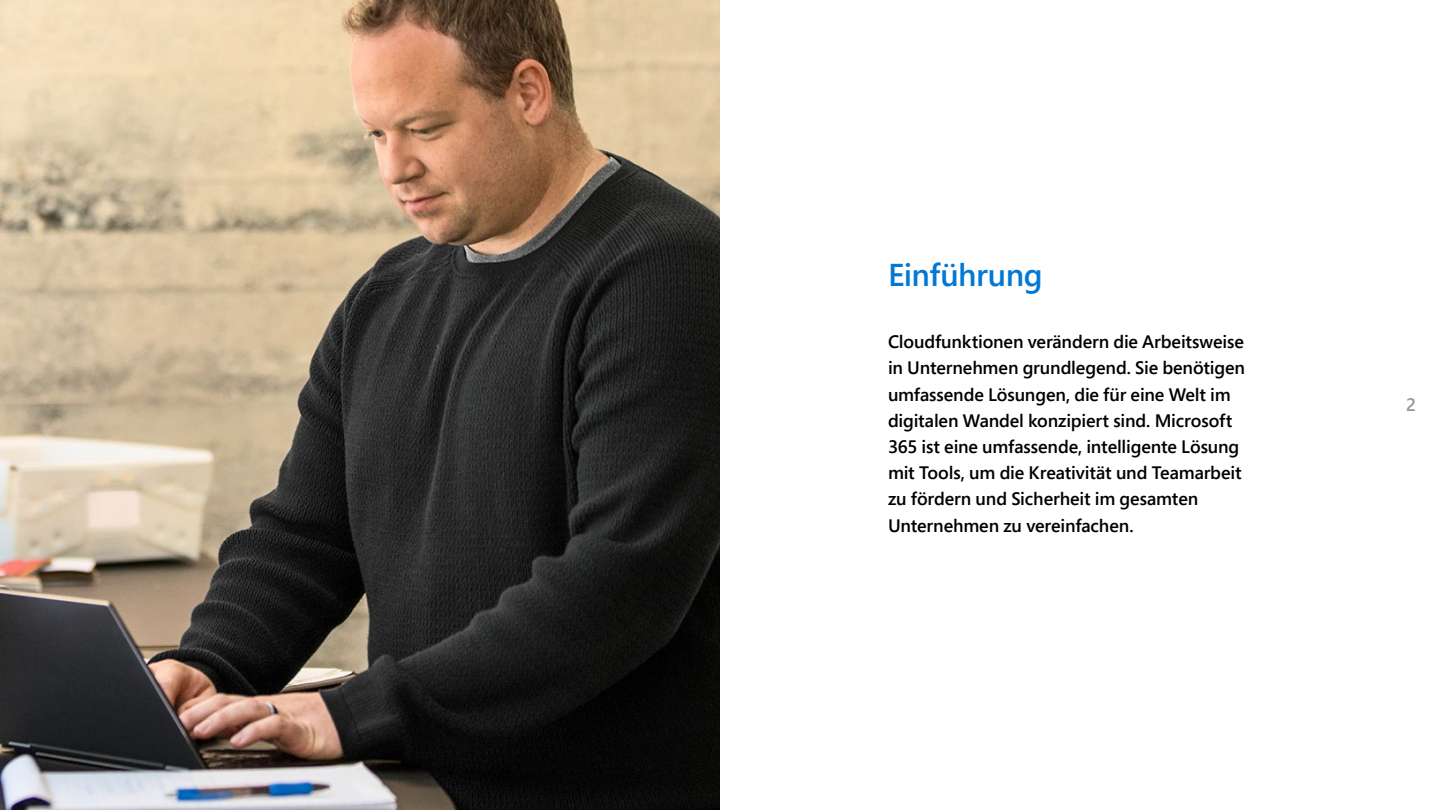
<style>
.page{position:relative;width:1440px;height:810px;background:#fff}
.page>*{position:absolute;margin:0;border:0;box-sizing:border-box;transform-origin:0 0}
.t1{font:600 31.5px "Segoe Pro";letter-spacing:-.015em;color:#0078d4}
.t2{font:600 18px/26.2px "Segoe Pro";letter-spacing:-.005em;color:#000}
.t3{font:600 18px "Segoe Pro";color:#979797}
</style>
<div class="page">
<img style="left:0;top:0;width:720px;height:809px">
<h1 class="t1" style="left:888px;top:253px;width:156px">Einführung</h1>
<p class="t2" style="left:888px;top:328px;width:359px">Cloudfunktionen verändern die Arbeitsweise in Unternehmen grundlegend. Sie benötigen umfassende Lösungen, die für eine Welt im digitalen Wandel konzipiert sind. Microsoft 365 ist eine umfassende, intelligente Lösung mit Tools, um die Kreativität und Teamarbeit zu fördern und Sicherheit im gesamten Unternehmen zu vereinfachen.</p>
<p class="t3" style="left:1406px;top:392px;width:11px">2</p>
</div>
